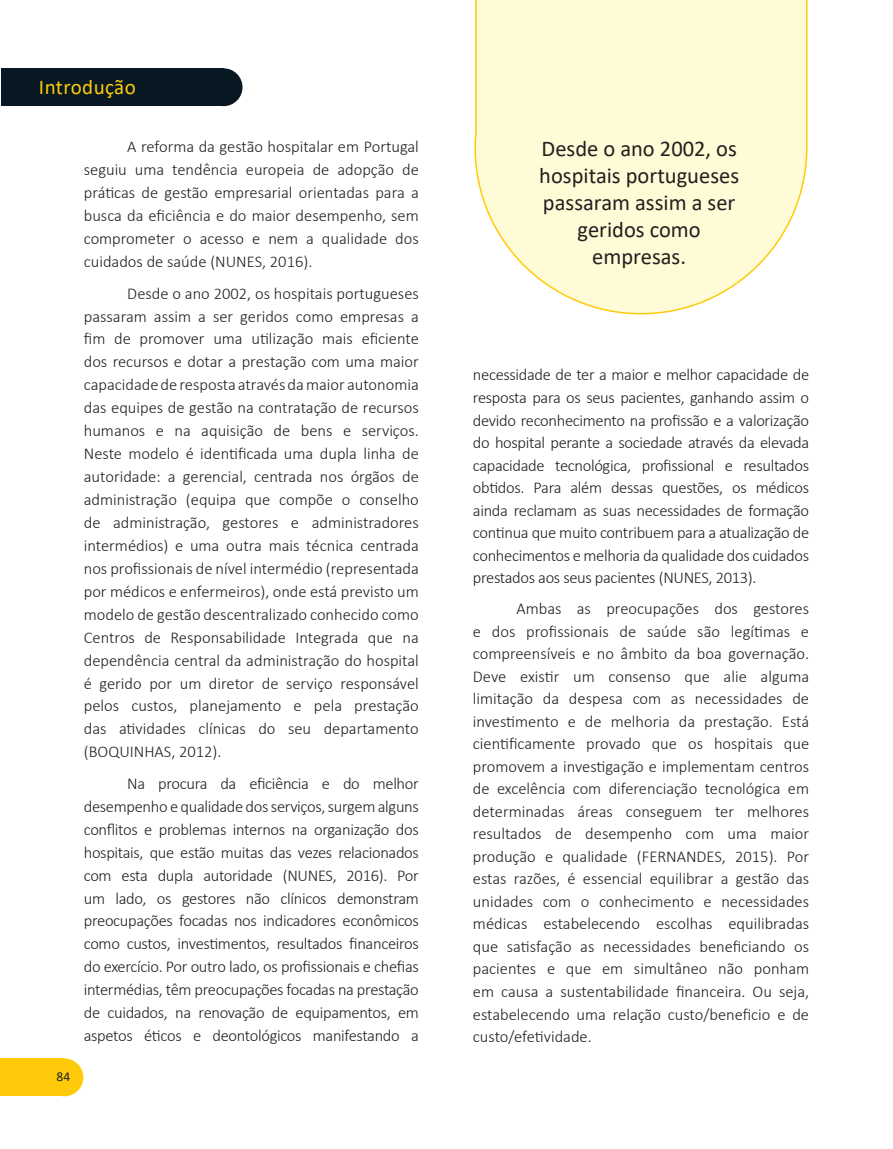
<style>
.page{position:relative;width:893px;height:1149px;background:#fff}
.page>*{position:absolute;margin:0;border:0;box-sizing:border-box;transform-origin:0 0}
.Olho{font:22.5px/27px "Calibri";color:#231f20;text-align:center}
.T1_copy{font:21px "Calibri";letter-spacing:.02em;color:#feca0a}
.Texto_PN{font:300 16.5px/23px "Calibri";color:#231f20;text-align:justify}
.t1{font:13.5px "Calibri";color:#231f20}
</style>
<div class="page">
<div style="left:0;top:1058px;width:64px;height:37px;background:#feca0a"></div>
<div style="left:46px;top:1058px;width:37px;height:37px;background:#feca0a;border-radius:50%"></div>
<svg style="left:474px;top:0;width:334px;height:315px;background:#fefad8"></svg>
<div style="left:1px;top:68px;width:223px;height:38px;background:#071822"></div>
<div style="left:205px;top:68px;width:37px;height:38px;background:#071822;border-radius:50%"></div>
<p class="T1_copy" style="left:39px;top:72px;width:98px">Introdução</p>
<p class="t1" style="left:56px;top:1066px;width:15px">84</p>
<p class="Texto_PN" style="left:84px;top:135px;width:337px;text-indent:44px">A reforma da gestão hospitalar em Portugal seguiu uma tendência europeia de adopção de práticas de gestão empresarial orientadas para a busca da eficiência e do maior desempenho, sem comprometer o acesso e nem a qualidade dos cuidados de saúde (NUNES, 2016).</p>
<p class="Texto_PN" style="left:84px;top:281px;width:337px;text-indent:44px">Desde o ano 2002, os hospitais portugueses passaram assim a ser geridos como empresas a fim de promover uma utilização mais eficiente dos recursos e dotar a prestação com uma maior capacidade de resposta através da maior autonomia das equipes de gestão na contratação de recursos humanos e na aquisição de bens e serviços.<br>Neste modelo é identificada uma dupla linha de autoridade: a gerencial, centrada nos órgãos de administração (equipa que compõe o conselho de administração, gestores e administradores intermédios) e uma outra mais técnica centrada nos profissionais de nível intermédio (representada por médicos e enfermeiros), onde está previsto um modelo de gestão descentralizado conhecido como Centros de Responsabilidade Integrada que na dependência central da administração do hospital é gerido por um diretor de serviço responsável pelos custos, planejamento e pela prestação das atividades clínicas do seu departamento (BOQUINHAS, 2012).</p>
<p class="Texto_PN" style="left:84px;top:771px;width:337px;text-indent:44px">Na procura da eficiência e do melhor desempenho e qualidade dos serviços, surgem alguns conflitos e problemas internos na organização dos hospitais, que estão muitas das vezes relacionados com esta dupla autoridade (NUNES, 2016). Por um lado, os gestores não clínicos demonstram preocupações focadas nos indicadores econômicos como custos, investimentos, resultados financeiros do exercício. Por outro lado, os profissionais e chefias intermédias, têm preocupações focadas na prestação de cuidados, na renovação de equipamentos, em aspetos éticos e deontológicos manifestando a</p>
<p class="Olho" style="left:539px;top:135px;width:201px">Desde o ano 2002, os hospitais portugueses passaram assim a ser geridos como empresas.</p>
<p class="Texto_PN" style="left:473px;top:363px;width:338px;line-height:22.5px">necessidade de ter a maior e melhor capacidade de resposta para os seus pacientes, ganhando assim o devido reconhecimento na profissão e a valorização do hospital perante a sociedade através da elevada capacidade tecnológica, profissional e resultados obtidos. Para além dessas questões, os médicos ainda reclamam as suas necessidades de formação continua que muito contribuem para a atualização de conhecimentos e melhoria da qualidade dos cuidados prestados aos seus pacientes (NUNES, 2013).</p>
<p class="Texto_PN" style="left:473px;top:597px;width:338px;line-height:22.5px;text-indent:44px">Ambas as preocupações dos gestores e dos profissionais de saúde são legítimas e compreensíveis e no âmbito da boa governação.<br>Deve existir um consenso que alie alguma limitação da despesa com as necessidades de investimento e de melhoria da prestação. Está cientificamente provado que os hospitais que promovem a investigação e implementam centros de excelência com diferenciação tecnológica em determinadas áreas conseguem ter melhores resultados de desempenho com uma maior produção e qualidade (FERNANDES, 2015). Por estas razões, é essencial equilibrar a gestão das unidades com o conhecimento e necessidades médicas estabelecendo escolhas equilibradas que satisfação as necessidades beneficiando os pacientes e que em simultâneo não ponham em causa a sustentabilidade financeira. Ou seja, estabelecendo uma relação custo/beneficio e de custo/efetividade.</p>
</div>
